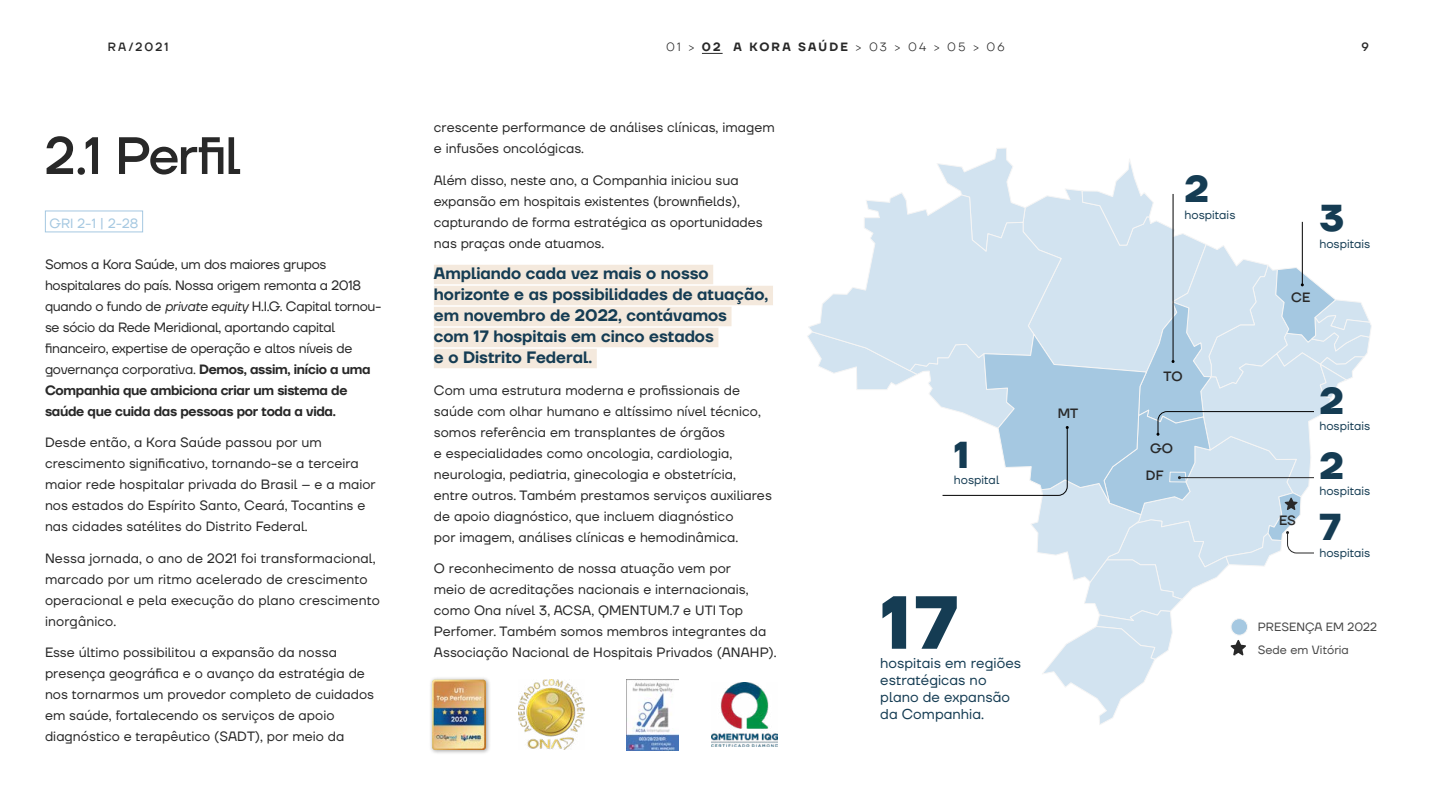
<style>
.page{position:relative;width:1440px;height:810px;background:#fff}
.page>*{position:absolute;margin:0;border:0;box-sizing:border-box;transform-origin:0 0}
.t1{font:700 75px "TT Firs Neue";color:#153c53}
.t2{font:500 52.5px "TT Firs Neue";color:#282828}
.t3{font:700 37.5px "TT Firs Neue";color:#153c53}
.t4{font:600 16.5px/21px "TT Firs Neue";color:#153c53}
.t5{font:14.25px/17.1px "TT Firs Neue";letter-spacing:.005em;color:#153c53}
.t6{font:13.5px/21px "TT Firs Neue";letter-spacing:.005em;color:#282828}
.t7{font:13.5px/21px "TT Firs Neue";letter-spacing:-.02em;color:#282828}
.t8{font:500 13.5px "TT Firs Neue";letter-spacing:.005em;color:#282828}
.t9{font:13.35px "TT Firs Neue";color:#a5c8e1}
.t10{font:300 12px "TT Firs Neue";letter-spacing:.17em;color:#282828}
.t11{font:500 12px "TT Firs Neue";letter-spacing:.18em;color:#282828}
.t12{font:11.93px "TT Firs Neue";letter-spacing:.005em;color:#153c53}
.t13{font:11.93px "TT Firs Neue";letter-spacing:.005em;color:#484848}
.s1{font-weight:600}
.s2{font-style:italic}
</style>
<div class="page">
<svg style="left:702px;top:53px;width:21px;height:1px"></svg>
<div style="left:45px;top:211px;width:98px;height:21px;border:1px solid #a5c8e1"></div>
<div style="left:434px;top:265px;width:279px;height:19px;background:#f4e9dd"></div>
<div style="left:434px;top:286px;width:339px;height:19px;background:#f4e9dd"></div>
<div style="left:434px;top:307px;width:298px;height:19px;background:#f4e9dd"></div>
<div style="left:434px;top:328px;width:284px;height:19px;background:#f4e9dd"></div>
<div style="left:434px;top:349px;width:163px;height:19px;background:#f4e9dd"></div>
<svg style="left:808px;top:148px;width:564px;height:577px"></svg>
<img style="left:626px;top:680px;width:52px;height:70px">
<img style="left:518px;top:680px;width:66px;height:70px">
<img style="left:711px;top:682px;width:66px;height:64px">
<div style="left:429px;top:676px;width:62px;height:79px;background:#000;opacity:.35"></div>
<img style="left:432px;top:680px;width:54px;height:70px">
<p class="t11" style="left:108px;top:38px;width:62px">RA/2021</p>
<p class="t10" style="left:666px;top:38px;width:340px">01 &gt; <span class="s1">02 A KORA SAÚDE</span> &gt; 03 &gt; 04 &gt; 05 &gt; 06</p>
<p class="t11" style="left:1362px;top:38px;width:9px">9</p>
<h2 class="t2" style="left:45px;top:120px;width:197px">2.1 Perfil</h2>
<p class="t9" style="left:50px;top:214px;width:91px">GRI 2-1 | 2-28</p>
<p class="t7" style="left:45px;top:253px;width:338px">Somos a Kora Saúde, um dos maiores grupos hospitalares do país. Nossa origem remonta a 2018 quando o fundo de <span class="s2">private equity</span> H.I.G. Capital tornou&shy;se sócio da Rede Meridional, aportando capital financeiro, expertise de operação e altos níveis de governança corporativa. <span class="s1">Demos, assim, início a uma Companhia que ambiciona criar um sistema de saúde que cuida das pessoas por toda a vida.</span></p>
<p class="t6" style="left:45px;top:432px;width:332px">Desde então, a Kora Saúde passou por um crescimento significativo, tornando-se a terceira maior rede hospitalar privada do Brasil – e a maior nos estados do Espírito Santo, Ceará, Tocantins e nas cidades satélites do Distrito Federal.</p>
<p class="t6" style="left:45px;top:547px;width:336px">Nessa jornada, o ano de 2021 foi transformacional, marcado por um ritmo acelerado de crescimento operacional e pela execução do plano crescimento inorgânico.</p>
<p class="t6" style="left:45px;top:642px;width:331px">Esse último possibilitou a expansão da nossa presença geográfica e o avanço da estratégia de nos tornarmos um provedor completo de cuidados em saúde, fortalecendo os serviços de apoio diagnóstico e terapêutico (SADT), por meio da</p>
<p class="t6" style="left:434px;top:117px;width:342px">crescente performance de análises clínicas, imagem e infusões oncológicas.</p>
<p class="t6" style="left:434px;top:169px;width:330px">Além disso, neste ano, a Companhia iniciou sua expansão em hospitais existentes (brownfields), capturando de forma estratégica as oportunidades nas praças onde atuamos.</p>
<p class="t4" style="left:434px;top:263px;width:336px">Ampliando cada vez mais o nosso horizonte e as possibilidades de atuação, em novembro de 2022, contávamos<br>com 17 hospitais em cinco estados<br>e o Distrito Federal.</p>
<p class="t6" style="left:434px;top:379px;width:340px">Com uma estrutura moderna e profissionais de saúde com olhar humano e altíssimo nível técnico, somos referência em transplantes de órgãos<br>e especialidades como oncologia, cardiologia, neurologia, pediatria, ginecologia e obstetrícia, entre outros. Também prestamos serviços auxiliares de apoio diagnóstico, que incluem diagnóstico<br>por imagem, análises clínicas e hemodinâmica.</p>
<p class="t6" style="left:434px;top:558px;width:344px">O reconhecimento de nossa atuação vem por<br>meio de acreditações nacionais e internacionais, como Ona nível 3, ACSA, QMENTUM.7 e UTI Top Perfomer. Também somos membros integrantes da Associação Nacional de Hospitais Privados (ANAHP).</p>
<h3 class="t3" style="left:954px;top:429px;width:17px">1</h3>
<p class="t12" style="left:954px;top:472px;width:47px">hospital</p>
<p class="t8" style="left:1058px;top:404px;width:22px">MT</p>
<h1 class="t1" style="left:880px;top:571px;width:79px">17</h1>
<p class="t5" style="left:880px;top:654px;width:142px">hospitais em regiões estratégicas no plano de expansão da Companhia.</p>
<h3 class="t3" style="left:1184px;top:163px;width:26px">2</h3>
<p class="t12" style="left:1184px;top:206px;width:53px">hospitais</p>
<h3 class="t3" style="left:1319px;top:193px;width:26px">3</h3>
<p class="t12" style="left:1319px;top:236px;width:53px">hospitais</p>
<p class="t8" style="left:1164px;top:367px;width:21px">TO</p>
<p class="t8" style="left:1150px;top:439px;width:24px">GO</p>
<p class="t8" style="left:1146px;top:466px;width:19px">DF</p>
<p class="t8" style="left:1291px;top:288px;width:21px">CE</p>
<p class="t8" style="left:1279px;top:511px;width:19px">ES</p>
<h3 class="t3" style="left:1319px;top:375px;width:26px">2</h3>
<p class="t12" style="left:1319px;top:418px;width:53px">hospitais</p>
<h3 class="t3" style="left:1319px;top:440px;width:26px">2</h3>
<p class="t12" style="left:1319px;top:483px;width:53px">hospitais</p>
<h3 class="t3" style="left:1319px;top:501px;width:23px">7</h3>
<p class="t12" style="left:1319px;top:545px;width:53px">hospitais</p>
<p class="t13" style="left:1258px;top:618px;width:121px">PRESENÇA EM 2022</p>
<p class="t13" style="left:1258px;top:642px;width:93px">Sede em Vitória</p>
</div>
